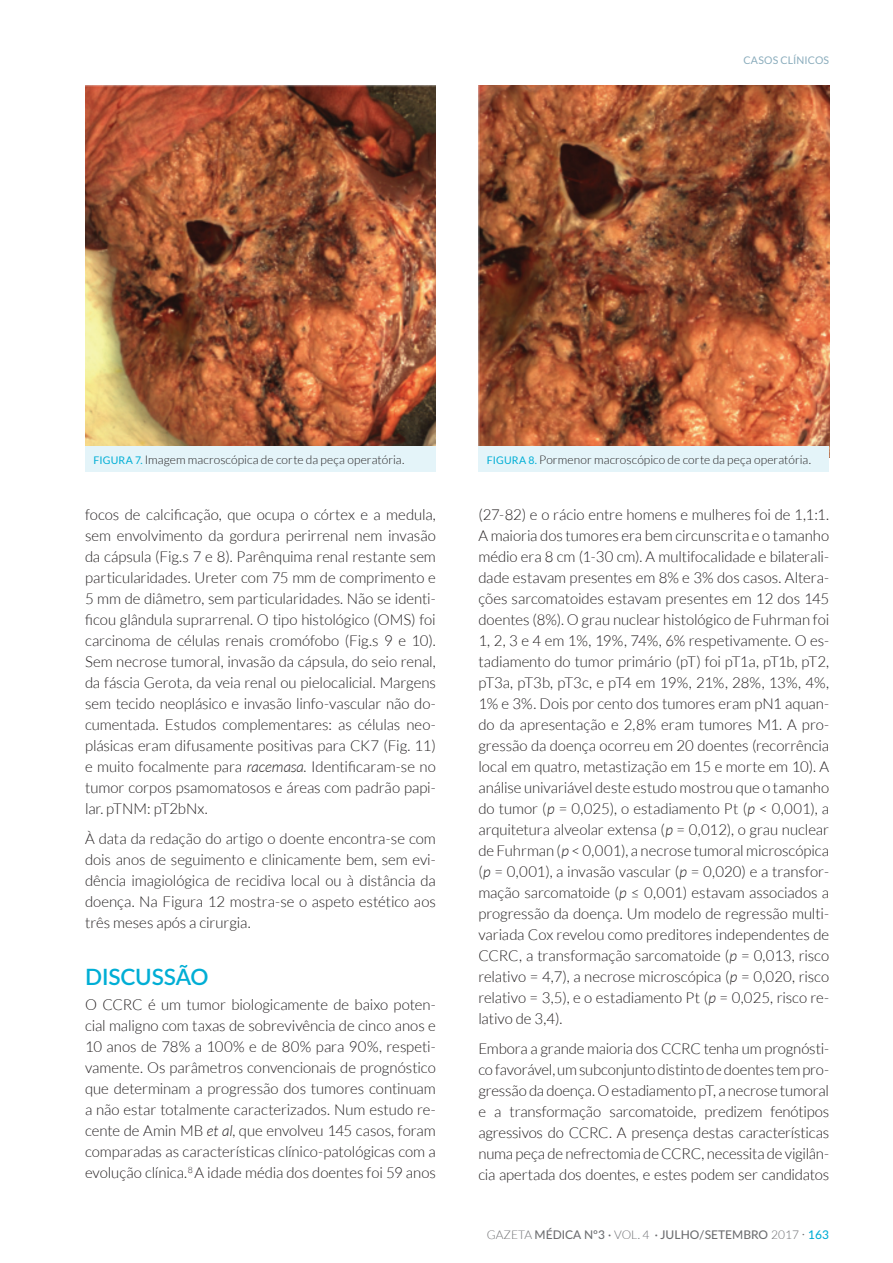
<style>
.page{position:relative;width:893px;height:1263px;background:#fff}
.page>*{position:absolute;margin:0;border:0;box-sizing:border-box;transform-origin:0 0}
.t1{font:600 22.5px "Lato";letter-spacing:-.005em;color:#00aed5}
.t2{font:300 15px/21px "Lato";letter-spacing:-.005em;color:#231f20;text-align:justify}
.t3{font:300 12px "Lato";letter-spacing:.005em;color:#231f20}
.t4{font:500 12px "Lato";color:#6c6d70}
.t5{font:10.5px "Lato";letter-spacing:.015em;color:#8aacbc}
.s1{font-weight:400;font-size:10.5px;color:#00aed5}
.s2{font-style:italic}
.s3{font-weight:300}
.s4{font-weight:300;font-size:15px}
.s5{color:#00aed5}
</style>
<div class="page">
<img style="left:85px;top:85px;width:351px;height:361px">
<div style="left:85px;top:446px;width:351px;height:26px;background:#e4f4f9"></div>
<img style="left:478px;top:85px;width:351px;height:361px">
<div style="left:478px;top:446px;width:351px;height:26px;background:#e4f4f9"></div>
<p class="t5" style="left:743px;top:54px;width:87px">CASOS CLÍNICOS</p>
<p class="t3" style="left:94px;top:453px;width:312px"><span class="s1">FIGURA 7.</span> Imagem macroscópica de corte da peça operatória.</p>
<p class="t3" style="left:487px;top:453px;width:326px"><span class="s1">FIGURA 8.</span> Pormenor macroscópico de corte da peça operatória.</p>
<p class="t2" style="left:85px;top:504px;width:352px">focos de calcificação, que ocupa o córtex e a medula, sem envolvimento da gordura perirrenal nem invasão da cápsula (Fig.s 7 e 8). Parênquima renal restante sem particularidades. Ureter com 75 mm de comprimento e 5 mm de diâmetro, sem particularidades. Não se identi&shy;ficou glândula suprarrenal. O tipo histológico (OMS) foi carcinoma de células renais cromófobo (Fig.s 9 e 10).<br>Sem necrose tumoral, invasão da cápsula, do seio renal, da fáscia Gerota, da veia renal ou pielocalicial. Margens sem tecido neoplásico e invasão linfo-vascular não do&shy;cumentada. Estudos complementares: as células neo&shy;plásicas eram difusamente positivas para CK7 (Fig. 11) e muito focalmente para <span class="s2">racemasa</span>. Identificaram-se no tumor corpos psamomatosos e áreas com padrão papi&shy;lar. pTNM: pT2bNx.</p>
<p class="t2" style="left:85px;top:828px;width:352px">À data da redação do artigo o doente encontra-se com dois anos de seguimento e clinicamente bem, sem evi&shy;dência imagiológica de recidiva local ou à distância da doença. Na Figura 12 mostra-se o aspeto estético aos três meses após a cirurgia.</p>
<h1 class="t1" style="left:85px;top:960px;width:125px">DISCUSSÃO</h1>
<p class="t2" style="left:85px;top:994px;width:352px">O CCRC é um tumor biologicamente de baixo poten&shy;cial maligno com taxas de sobrevivência de cinco anos e 10 anos de 78% a 100% e de 80% para 90%, respeti&shy;vamente. Os parâmetros convencionais de prognóstico que determinam a progressão dos tumores continuam a não estar totalmente caracterizados. Num estudo re&shy;cente de Amin MB <span class="s2">et al</span>, que envolveu 145 casos, foram comparadas as características clínico-patológicas com a evolução clínica.<sup>8</sup> A idade média dos doentes foi 59 anos</p>
<p class="t2" style="left:478px;top:504px;width:352px">(27-82) e o rácio entre homens e mulheres foi de 1,1:1.<br>A maioria dos tumores era bem circunscrita e o tamanho médio era 8 cm (1-30 cm). A multifocalidade e bilaterali&shy;dade estavam presentes em 8% e 3% dos casos. Altera&shy;ções sarcomatoides estavam presentes em 12 dos 145 doentes (8%). O grau nuclear histológico de Fuhrman foi 1, 2, 3 e 4 em 1%, 19%, 74%, 6% respetivamente. O es&shy;tadiamento do tumor primário (pT) foi pT1a, pT1b, pT2, pT3a, pT3b, pT3c, e pT4 em 19%, 21%, 28%, 13%, 4%, 1% e 3%. Dois por cento dos tumores eram pN1 aquan&shy;do da apresentação e 2,8% eram tumores M1. A pro&shy;gressão da doença ocorreu em 20 doentes (recorrência local em quatro, metastização em 15 e morte em 10). A análise univariável deste estudo mostrou que o tamanho do tumor (<span class="s2">p</span> = 0,025), o estadiamento Pt (<span class="s2">p</span> &lt; 0,001), a arquitetura alveolar extensa (<span class="s2">p</span> = 0,012), o grau nuclear de Fuhrman (<span class="s2">p</span> &lt; 0,001), a necrose tumoral microscópica (<span class="s2">p</span> = 0,001), a invasão vascular (<span class="s2">p</span> = 0,020) e a transfor&shy;mação sarcomatoide (<span class="s2">p</span> ≤ 0,001) estavam associados a progressão da doença. Um modelo de regressão multi&shy;variada Cox revelou como preditores independentes de CCRC, a transformação sarcomatoide (<span class="s2">p</span> = 0,013, risco relativo = 4,7), a necrose microscópica (<span class="s2">p</span> = 0,020, risco relativo = 3,5), e o estadiamento Pt (<span class="s2">p</span> = 0,025, risco re&shy;lativo de 3,4).</p>
<p class="t2" style="left:478px;top:1038px;width:352px">Embora a grande maioria dos CCRC tenha um prognósti&shy;co favorável, um subconjunto distinto de doentes tem pro&shy;gressão da doença. O estadiamento pT, a necrose tumoral e a transformação sarcomatoide, predizem fenótipos agressivos do CCRC. A presença destas características numa peça de nefrectomia de CCRC, necessita de vigilân&shy;cia apertada dos doentes, e estes podem ser candidatos</p>
<p class="t4" style="left:487px;top:1226px;width:344px"><span class="s3">GAZETA</span> MÉDICA Nº3 · <span class="s3">VOL. 4</span> · JULHO/SETEMBRO <span class="s3">2017</span> <span class="s4">·</span> <span class="s5">163</span></p>
</div>
